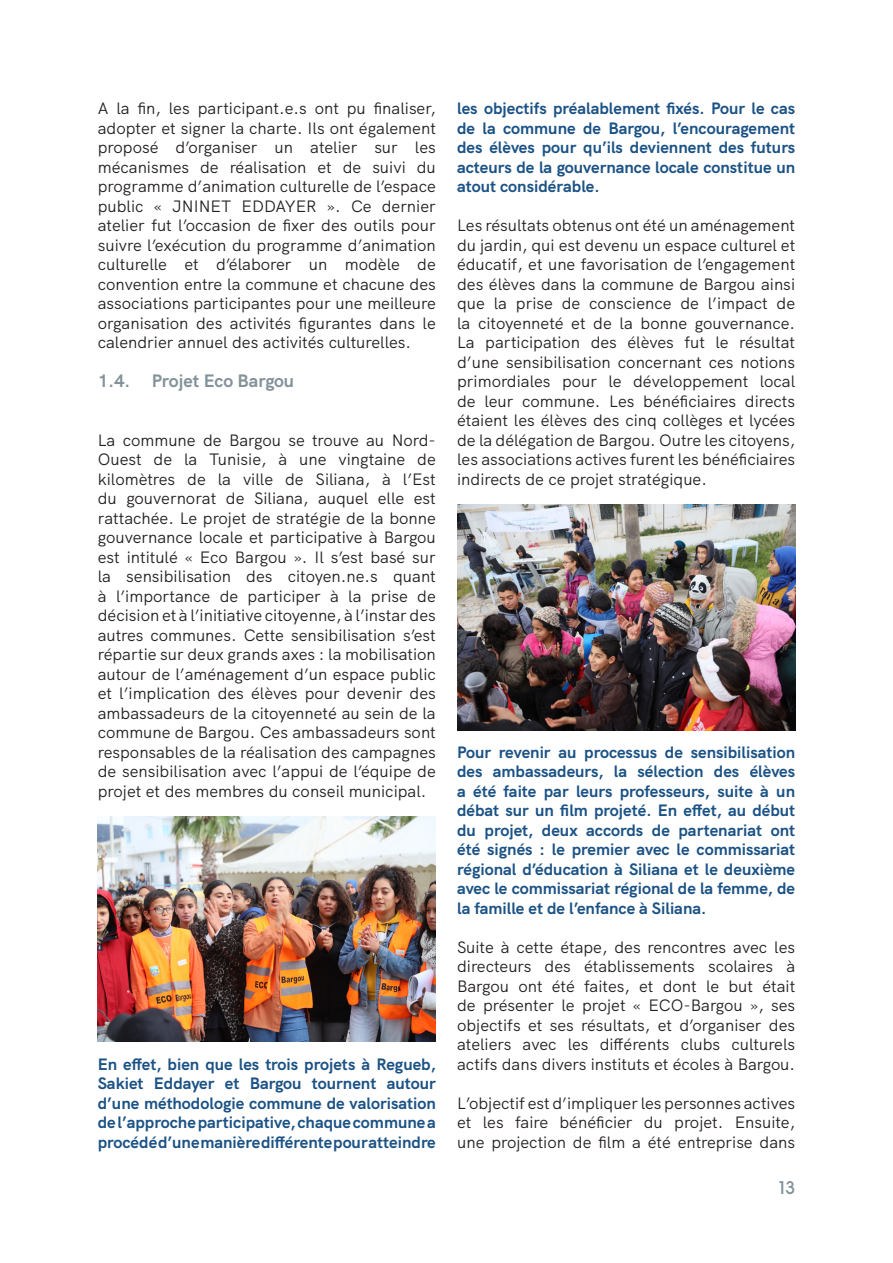
<style>
.page{position:relative;width:893px;height:1263px;background:#fff}
.page>*{position:absolute;margin:0;border:0;box-sizing:border-box;transform-origin:0 0}
.t1{font:500 19.5px "Estilo Pro";color:#83929a}
.Text{font:700 18px "HK Grotesk";color:#83929a}
.Text-2{font:16.5px/19.5px "HK Grotesk";color:#231f20;text-align:justify}
.Text-3{font:700 16.5px/19.5px "HK Grotesk";color:#1b5285;text-align:justify}
</style>
<div class="page">
<img style="left:98px;top:816px;width:338px;height:226px">
<img style="left:457px;top:505px;width:338px;height:225px">
<p class="Text-2" style="left:98px;top:97px;width:340px">A la fin, les participant.e.s ont pu finaliser, adopter et signer la charte. Ils ont également proposé d’organiser un atelier sur les mécanismes de réalisation et de suivi du programme d’animation culturelle de l’espace public « JNINET EDDAYER ». Ce dernier atelier fut l’occasion de fixer des outils pour suivre l’exécution du programme d’animation culturelle et d’élaborer un modèle de convention entre la commune et chacune des associations participantes pour une meilleure organisation des activités figurantes dans le calendrier annuel des activités culturelles.</p>
<p class="Text" style="left:98px;top:367px;width:198px">1.4. Projet Eco Bargou</p>
<p class="Text-2" style="left:98px;top:429px;width:340px">La commune de Bargou se trouve au Nord-Ouest de la Tunisie, à une vingtaine de kilomètres de la ville de Siliana, à l’Est du gouvernorat de Siliana, auquel elle est rattachée. Le projet de stratégie de la bonne gouvernance locale et participative à Bargou est intitulé « Eco Bargou ». Il s’est basé sur la sensibilisation des citoyen.ne.s quant à l’importance de participer à la prise de décision et à l’initiative citoyenne, à l’instar des autres communes. Cette sensibilisation s’est répartie sur deux grands axes : la mobilisation autour de l’aménagement d’un espace public et l’implication des élèves pour devenir des ambassadeurs de la citoyenneté au sein de la commune de Bargou. Ces ambassadeurs sont responsables de la réalisation des campagnes de sensibilisation avec l’appui de l’équipe de projet et des membres du conseil municipal.</p>
<p class="Text-3" style="left:98px;top:1053px;width:340px">En effet, bien que les trois projets à Regueb, Sakiet Eddayer et Bargou tournent autour d’une méthodologie commune de valorisation de l’approche participative, chaque commune a procédé d’une manière différente pour atteindre</p>
<p class="Text-3" style="left:457px;top:97px;width:340px">les objectifs préalablement fixés. Pour le cas de la commune de Bargou, l’encouragement des élèves pour qu’ils deviennent des futurs acteurs de la gouvernance locale constitue un atout considérable.</p>
<p class="Text-2" style="left:457px;top:214px;width:340px">Les résultats obtenus ont été un aménagement du jardin, qui est devenu un espace culturel et éducatif, et une favorisation de l’engagement des élèves dans la commune de Bargou ainsi que la prise de conscience de l’impact de la citoyenneté et de la bonne gouvernance.<br>La participation des élèves fut le résultat d’une sensibilisation concernant ces notions primordiales pour le développement local de leur commune. Les bénéficiaires directs étaient les élèves des cinq collèges et lycées de la délégation de Bargou. Outre les citoyens, les associations actives furent les bénéficiaires indirects de ce projet stratégique.</p>
<p class="Text-3" style="left:457px;top:741px;width:340px">Pour revenir au processus de sensibilisation des ambassadeurs, la sélection des élèves a été faite par leurs professeurs, suite à un débat sur un film projeté. En effet, au début du projet, deux accords de partenariat ont été signés : le premier avec le commissariat régional d’éducation à Siliana et le deuxième avec le commissariat régional de la femme, de la famille et de l’enfance à Siliana.</p>
<p class="Text-2" style="left:457px;top:936px;width:340px">Suite à cette étape, des rencontres avec les directeurs des établissements scolaires à Bargou ont été faites, et dont le but était de présenter le projet « ECO-Bargou », ses objectifs et ses résultats, et d’organiser des ateliers avec les différents clubs culturels actifs dans divers instituts et écoles à Bargou.</p>
<p class="Text-2" style="left:457px;top:1092px;width:340px">L’objectif est d’impliquer les personnes actives et les faire bénéficier du projet. Ensuite, une projection de film a été entreprise dans</p>
<p class="t1" style="left:779px;top:1176px;width:17px">13</p>
</div>
